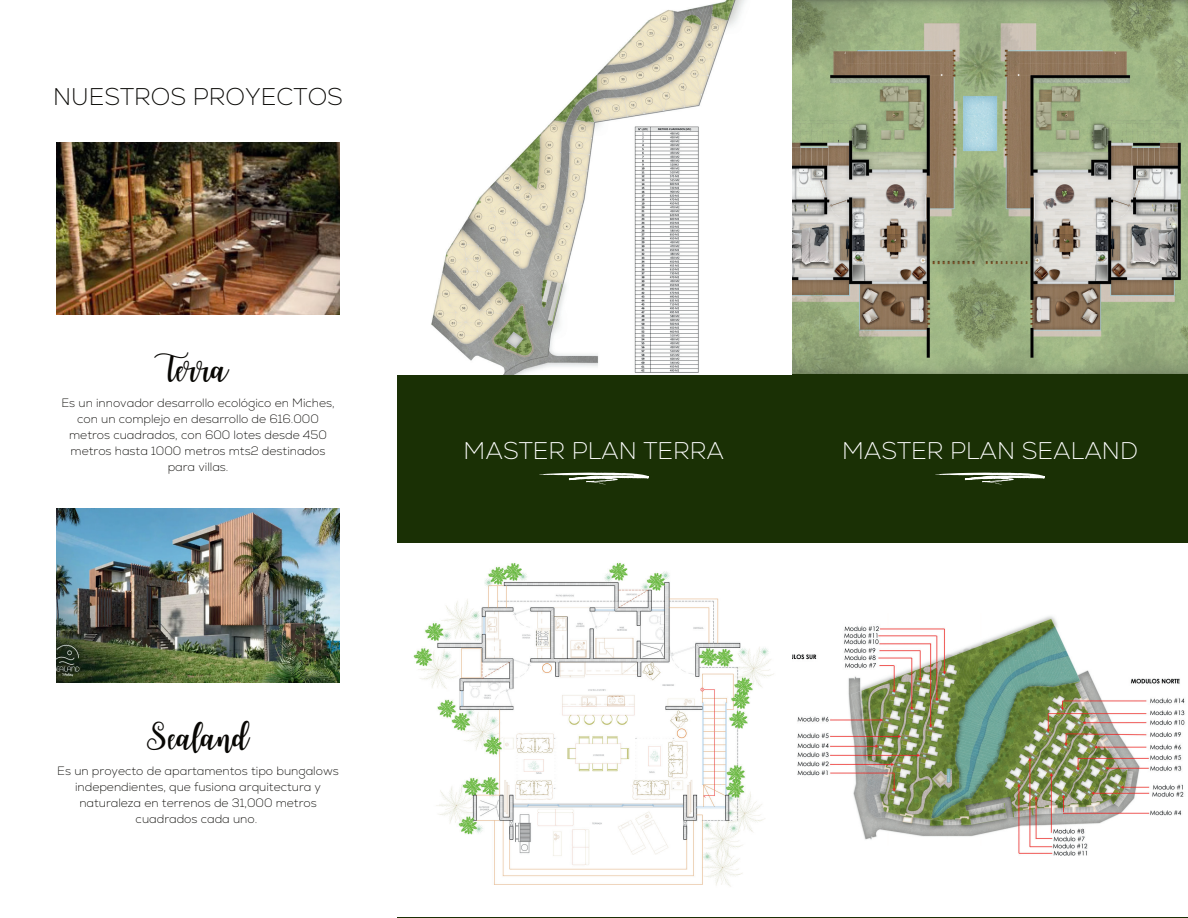
<style>
.page{position:relative;width:1188px;height:918px;background:#1a3005}
.page>*{position:absolute;margin:0;border:0;box-sizing:border-box;transform-origin:0 0}
.t1{font:26.4px "Joshico";color:#080704}
.t2{font:200 24px "Nexa";color:#fff}
.t3{font:200 24px "Nexa";color:#080704}
.t4{font:200 12px/16px "Nexa";color:#080704;text-align:center}
</style>
<div class="page">
<svg style="left:539px;top:473px;width:110px;height:12px"></svg>
<div style="left:0;top:0;width:396px;height:918px;background:#fff"></div>
<img style="left:57px;top:142px;width:283px;height:172px">
<img style="left:57px;top:508px;width:283px;height:174px">
<img style="left:396px;top:544px;width:792px;height:373px">
<img style="left:396px;top:0;width:792px;height:374px">
<svg style="left:935px;top:473px;width:110px;height:12px"></svg>
<h2 class="t3" style="left:53px;top:82px;width:291px">NUESTROS PROYECTOS</h2>
<h1 class="t1" style="left:168px;top:354px;width:61px">Terra</h1>
<p class="t4" style="left:61px;top:395px;width:275px">Es un innovador desarrollo ecológico en Miches, con un complejo en desarrollo de 616.000 metros cuadrados, con 600 lotes desde 450 metros hasta 1000 metros mts2 destinados para villas.</p>
<h1 class="t1" style="left:147px;top:722px;width:103px">Sealand</h1>
<p class="t4" style="left:57px;top:764px;width:283px">Es un proyecto de apartamentos tipo bungalows independientes, que fusiona arquitectura y naturaleza en terrenos de 31,000 metros cuadrados cada uno.</p>
<h2 class="t2" style="left:464px;top:436px;width:262px">MASTER PLAN TERRA</h2>
<h2 class="t2" style="left:842px;top:436px;width:297px">MASTER PLAN SEALAND</h2>
</div>
